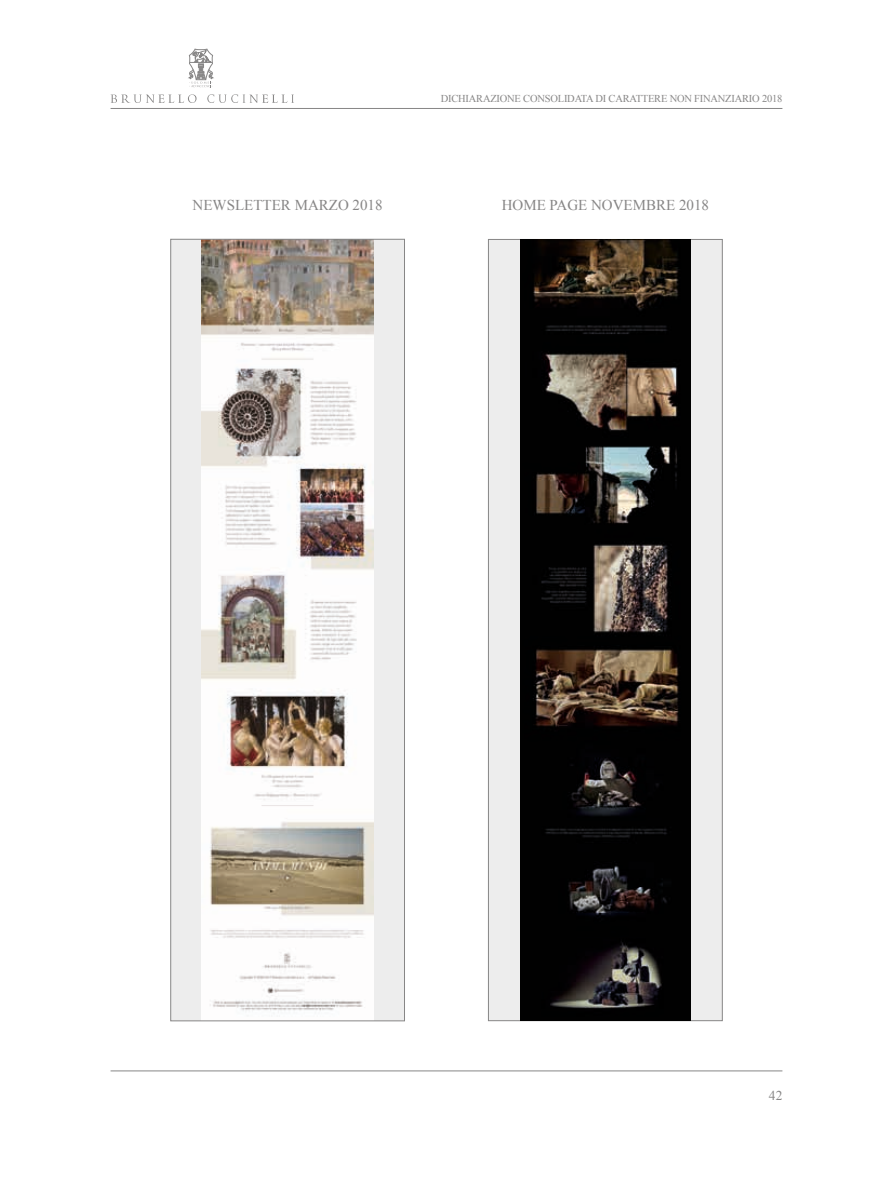
<style>
.page{position:relative;width:893px;height:1191px;background:#fff}
.page>*{position:absolute;margin:0;border:0;box-sizing:border-box;transform-origin:0 0}
.t1{font:15px "Times New Roman";color:#878686}
.t2{font:13.5px "Times New Roman";color:#878686}
.t3{font:10.5px "Times New Roman";letter-spacing:-.02em;color:#878686}
</style>
<div class="page">
<hr style="left:111px;top:108px;width:671px;height:1px;background:#878686">
<svg style="left:188px;top:49px;width:26px;height:38px"></svg>
<svg style="left:111px;top:94px;width:86px;height:9px"></svg>
<svg style="left:207px;top:94px;width:87px;height:9px"></svg>
<hr style="left:111px;top:1070px;width:671px;height:1px;background:#878686">
<div style="left:171px;top:239px;width:233px;height:781px;background:#ededed"></div>
<img style="left:201px;top:241px;width:173px;height:778px">
<div style="left:171px;top:239px;width:234px;height:782px;border:1px solid #878686"></div>
<div style="left:488px;top:239px;width:234px;height:781px;background:#ededed;border:1px solid #878686"></div>
<img style="left:520px;top:239px;width:170px;height:781px">
<p class="t3" style="left:441px;top:92px;width:343px">DICHIARAZIONE CONSOLIDATA DI CARATTERE NON FINANZIARIO 2018</p>
<h1 class="t1" style="left:193px;top:195px;width:191px">NEWSLETTER MARZO 2018</h1>
<h1 class="t1" style="left:502px;top:195px;width:209px">HOME PAGE NOVEMBRE 2018</h1>
<p class="t2" style="left:769px;top:1086px;width:15px">42</p>
</div>
